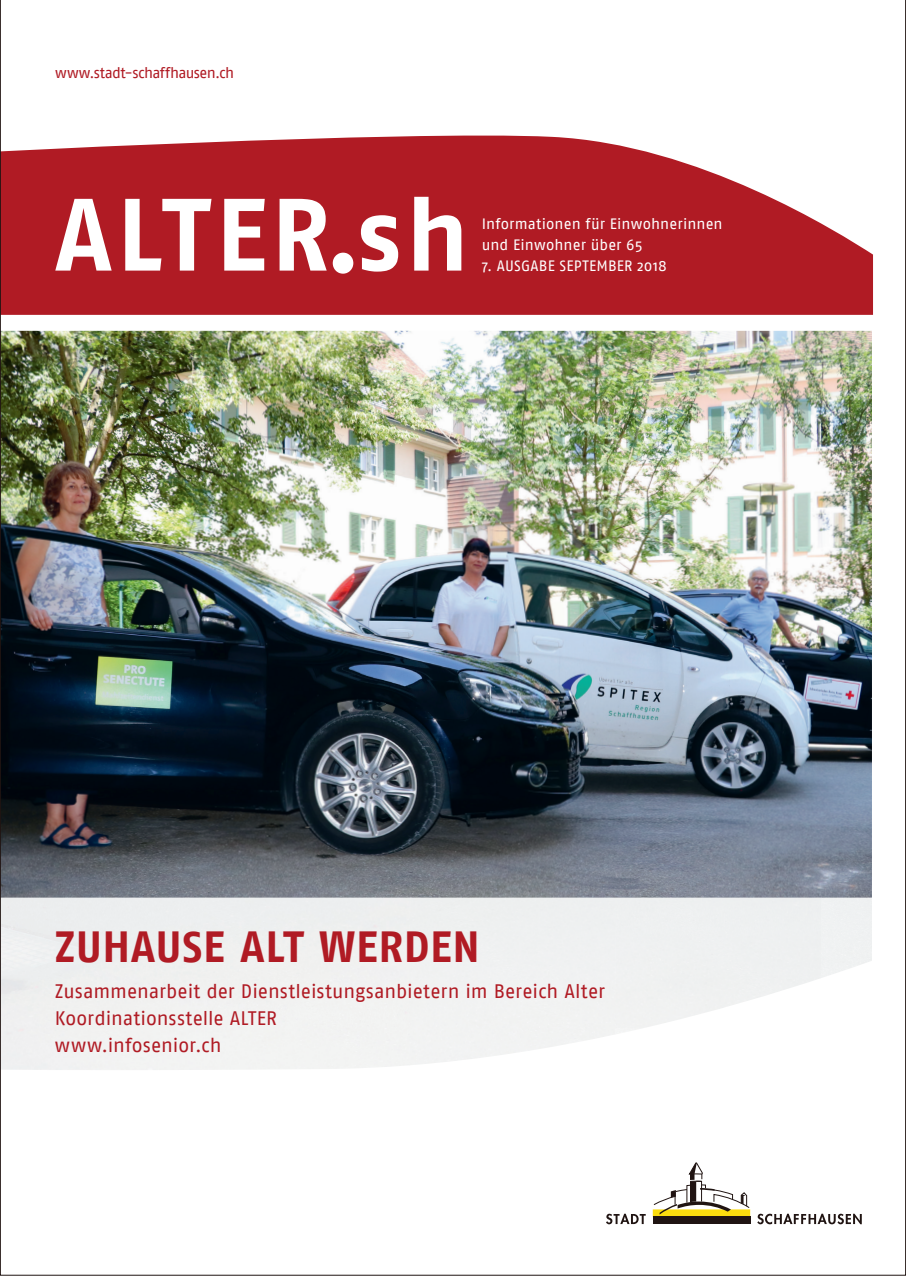
<style>
.page{position:relative;width:906px;height:1285px;background:#fff}
.page>*{position:absolute;margin:0;border:0;box-sizing:border-box;transform-origin:0 0}
.t1{font:700 102.45px "Fago No";letter-spacing:.045em;color:#fff}
.t2{font:700 43.5px "Fago No";letter-spacing:.015em;color:#b01b24}
.t3{font:19.5px/27px "Fago No";color:#b01b24}
.t4{font:15px/21px "Fago No";letter-spacing:.005em;color:#fff}
.t5{font:15px "Fago No";letter-spacing:-.035em;color:#b01b24}
</style>
<div class="page">
<img style="left:0;top:0;width:906px;height:1275px">
<p class="t5" style="left:55px;top:64px;width:180px">www.stadt-schaffhausen.ch</p>
<h1 class="t1" style="left:55px;top:175px;width:415px">ALTER.sh</h1>
<p class="t4" style="left:482px;top:213px;width:242px">Informationen für Einwohnerinnen und Einwohner über 65</p>
<p class="t4" style="left:482px;top:255px;width:187px">7. AUSGABE SEPTEMBER 2018</p>
<h2 class="t2" style="left:55px;top:921px;width:426px">ZUHAUSE ALT WERDEN</h2>
<p class="t3" style="left:55px;top:976px;width:552px">Zusammenarbeit der Dienstleistungsanbietern im Bereich Alter<br>Koordinationsstelle ALTER<br>www.infosenior.ch</p>
</div>
